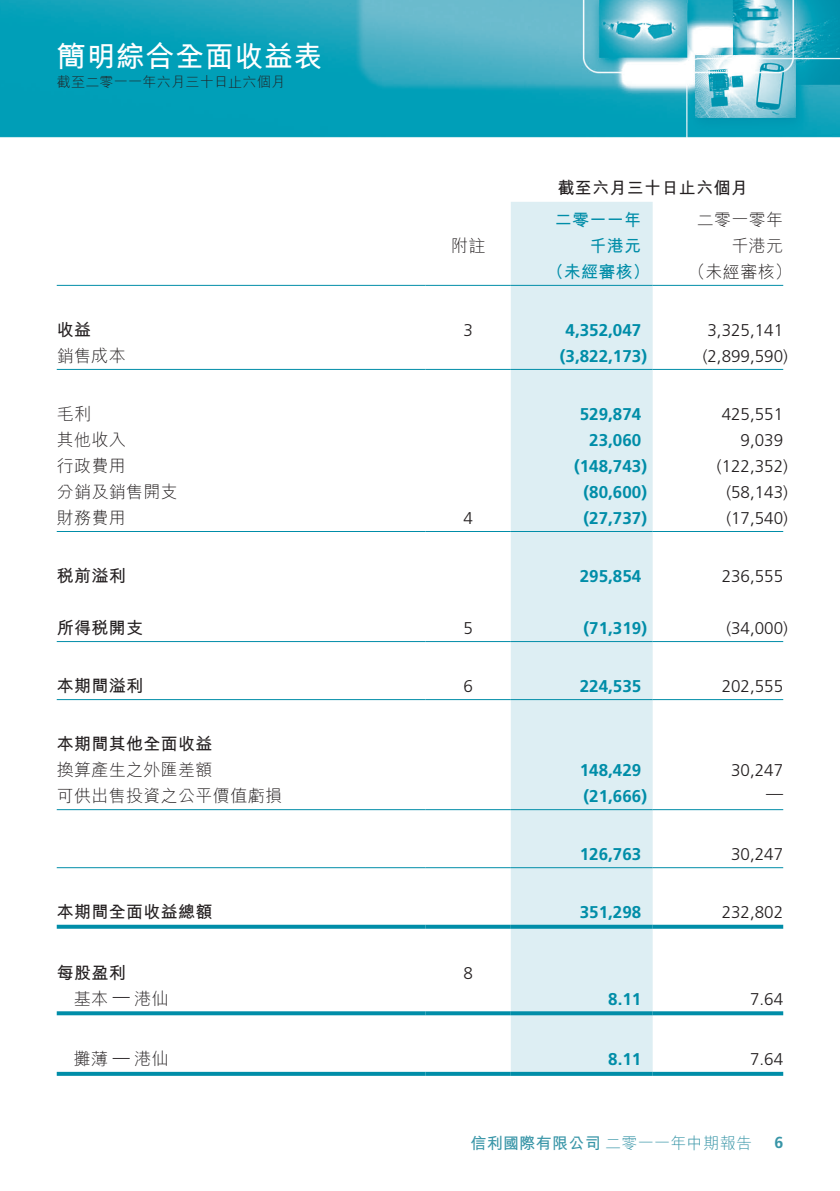
<style>
.page{position:relative;width:840px;height:1191px;background:#fff}
.page>*{position:absolute;margin:0;border:0;box-sizing:border-box;transform-origin:0 0}
.t1{font:700 29px "M Hei HK";letter-spacing:.02em;color:#fff}
.t2{font:700 17px "Frutiger LT Std";color:#008da8}
.t3{font:300 17px "Frutiger LT Std";color:#231f20}
.t4{font:300 17px "M Hei HK";letter-spacing:.02em;color:#231f20}
.t5{font:700 17px "M Hei HK";letter-spacing:.02em;color:#231f20}
.t6{font:700 17px "M Hei HK";letter-spacing:.02em;color:#008da8}
.t7{font:300 16px "M Hei HK";letter-spacing:.02em;color:#3895a7}
.t8{font:700 16px "Frutiger LT Std";color:#3895a7}
.t9{font:300 14px "M Hei HK";letter-spacing:.02em;color:#231f20}
.s1{font-weight:700}
</style>
<div class="page">
<img style="left:0;top:0;width:839px;height:1076px">
<div style="left:510px;top:202px;width:142px;height:869px;background:#ddeef3"></div>
<hr style="left:57px;top:285px;width:368px;height:1px;background:#008da8">
<hr style="left:425px;top:285px;width:85px;height:1px;background:#008da8">
<hr style="left:510px;top:285px;width:142px;height:1px;background:#008da8">
<hr style="left:652px;top:285px;width:130px;height:1px;background:#008da8">
<hr style="left:57px;top:369px;width:368px;height:1px;background:#008da8">
<hr style="left:425px;top:369px;width:85px;height:1px;background:#008da8">
<hr style="left:510px;top:369px;width:142px;height:1px;background:#008da8">
<hr style="left:652px;top:369px;width:130px;height:1px;background:#008da8">
<hr style="left:57px;top:531px;width:368px;height:1px;background:#008da8">
<hr style="left:425px;top:531px;width:85px;height:1px;background:#008da8">
<hr style="left:510px;top:531px;width:142px;height:1px;background:#008da8">
<hr style="left:652px;top:531px;width:130px;height:1px;background:#008da8">
<hr style="left:57px;top:641px;width:368px;height:1px;background:#008da8">
<hr style="left:425px;top:641px;width:85px;height:1px;background:#008da8">
<hr style="left:510px;top:641px;width:142px;height:1px;background:#008da8">
<hr style="left:652px;top:641px;width:130px;height:1px;background:#008da8">
<hr style="left:57px;top:699px;width:368px;height:1px;background:#008da8">
<hr style="left:425px;top:699px;width:85px;height:1px;background:#008da8">
<hr style="left:510px;top:699px;width:142px;height:1px;background:#008da8">
<hr style="left:652px;top:699px;width:130px;height:1px;background:#008da8">
<hr style="left:57px;top:809px;width:368px;height:1px;background:#008da8">
<hr style="left:425px;top:809px;width:85px;height:1px;background:#008da8">
<hr style="left:510px;top:809px;width:142px;height:1px;background:#008da8">
<hr style="left:652px;top:809px;width:130px;height:1px;background:#008da8">
<hr style="left:57px;top:867px;width:368px;height:1px;background:#008da8">
<hr style="left:425px;top:867px;width:85px;height:1px;background:#008da8">
<hr style="left:510px;top:867px;width:142px;height:1px;background:#008da8">
<hr style="left:652px;top:867px;width:130px;height:1px;background:#008da8">
<svg style="left:57px;top:924px;width:368px;height:4px"></svg>
<svg style="left:425px;top:924px;width:85px;height:4px"></svg>
<svg style="left:510px;top:924px;width:142px;height:4px"></svg>
<svg style="left:652px;top:924px;width:130px;height:4px"></svg>
<svg style="left:57px;top:1011px;width:368px;height:4px"></svg>
<svg style="left:425px;top:1011px;width:85px;height:4px"></svg>
<svg style="left:510px;top:1011px;width:142px;height:4px"></svg>
<svg style="left:652px;top:1011px;width:130px;height:4px"></svg>
<svg style="left:57px;top:1071px;width:368px;height:4px"></svg>
<svg style="left:425px;top:1071px;width:85px;height:4px"></svg>
<svg style="left:510px;top:1071px;width:142px;height:4px"></svg>
<svg style="left:652px;top:1071px;width:130px;height:4px"></svg>
<h1 class="t1" style="left:57px;top:35px;width:267px">簡明綜合全面收益表</h1>
<p class="t9" style="left:57px;top:74px;width:230px">截至二零一一年六月三十日止六個月</p>
<p class="t5" style="left:557px;top:175px;width:192px">截至六月三十日止六個月</p>
<p class="t4" style="left:696px;top:211px;width:88px">二零一零年</p>
<p class="t6" style="left:554px;top:207px;width:88px">二零一一年</p>
<p class="t4" style="left:451px;top:237px;width:36px">附註</p>
<p class="t6" style="left:589px;top:233px;width:53px">千港元</p>
<p class="t4" style="left:731px;top:237px;width:53px">千港元</p>
<p class="t6" style="left:546px;top:259px;width:105px">（未經審核）</p>
<p class="t4" style="left:688px;top:263px;width:105px">（未經審核(</p>
<p class="t5" style="left:57px;top:317px;width:36px">收益</p>
<p class="t3" style="left:463px;top:320px;width:11px">3</p>
<p class="t2" style="left:565px;top:320px;width:77px">4,352,047</p>
<p class="t3" style="left:707px;top:320px;width:77px">3,325,141</p>
<p class="t4" style="left:57px;top:347px;width:71px">銷售成本</p>
<p class="t2" style="left:559px;top:346px;width:88px">)3,822,173(</p>
<p class="t3" style="left:702px;top:346px;width:87px">)2,899,590(</p>
<p class="t4" style="left:57px;top:405px;width:36px">毛利</p>
<p class="t2" style="left:579px;top:404px;width:63px">529,874</p>
<p class="t3" style="left:721px;top:404px;width:63px">425,551</p>
<p class="t4" style="left:57px;top:431px;width:71px">其他收入</p>
<p class="t2" style="left:589px;top:430px;width:53px">23,060</p>
<p class="t3" style="left:740px;top:430px;width:44px">9,039</p>
<p class="t4" style="left:57px;top:457px;width:71px">行政費用</p>
<p class="t2" style="left:574px;top:456px;width:74px">)148,743(</p>
<p class="t3" style="left:716px;top:456px;width:72px">)122,352(</p>
<p class="t4" style="left:57px;top:483px;width:123px">分銷及銷售開支</p>
<p class="t2" style="left:583px;top:482px;width:65px">)80,600(</p>
<p class="t3" style="left:726px;top:482px;width:63px">)58,143(</p>
<p class="t4" style="left:57px;top:509px;width:71px">財務費用</p>
<p class="t3" style="left:463px;top:508px;width:11px">4</p>
<p class="t2" style="left:583px;top:508px;width:65px">)27,737(</p>
<p class="t3" style="left:726px;top:508px;width:63px">)17,540(</p>
<p class="t5" style="left:57px;top:563px;width:71px">稅前溢利</p>
<p class="t2" style="left:579px;top:566px;width:63px">295,854</p>
<p class="t3" style="left:721px;top:566px;width:63px">236,555</p>
<p class="t5" style="left:57px;top:615px;width:88px">所得稅開支</p>
<p class="t3" style="left:463px;top:618px;width:11px">5</p>
<p class="t2" style="left:583px;top:618px;width:65px">)71,319(</p>
<p class="t3" style="left:726px;top:618px;width:63px">)34,000(</p>
<p class="t5" style="left:57px;top:673px;width:88px">本期間溢利</p>
<p class="t3" style="left:463px;top:676px;width:11px">6</p>
<p class="t2" style="left:579px;top:676px;width:63px">224,535</p>
<p class="t3" style="left:721px;top:676px;width:63px">202,555</p>
<p class="t5" style="left:57px;top:731px;width:157px">本期間其他全面收益</p>
<p class="t4" style="left:57px;top:761px;width:157px">換算產生之外匯差額</p>
<p class="t2" style="left:579px;top:760px;width:63px">148,429</p>
<p class="t3" style="left:730px;top:760px;width:53px">30,247</p>
<p class="t4" style="left:57px;top:787px;width:227px">可供出售投資之公平價值虧損</p>
<p class="t2" style="left:583px;top:786px;width:65px">)21,666(</p>
<p class="t3" style="left:765px;top:784px;width:18px">—</p>
<p class="t2" style="left:579px;top:844px;width:63px">126,763</p>
<p class="t3" style="left:730px;top:844px;width:53px">30,247</p>
<p class="t5" style="left:57px;top:899px;width:157px">本期間全面收益總額</p>
<p class="t2" style="left:579px;top:902px;width:63px">351,298</p>
<p class="t3" style="left:721px;top:902px;width:63px">232,802</p>
<p class="t5" style="left:57px;top:960px;width:71px">每股盈利</p>
<p class="t3" style="left:463px;top:963px;width:11px">8</p>
<p class="t4" style="left:134px;top:989px;width:36px">港仙</p>
<p class="t4" style="left:74px;top:989px;width:36px">基本</p>
<p class="t3" style="left:113px;top:986px;width:18px">—</p>
<p class="t2" style="left:608px;top:988px;width:35px">8.11</p>
<p class="t3" style="left:749px;top:989px;width:35px">7.64</p>
<p class="t4" style="left:134px;top:1050px;width:36px">港仙</p>
<p class="t4" style="left:74px;top:1050px;width:36px">攤薄</p>
<p class="t3" style="left:113px;top:1047px;width:18px">—</p>
<p class="t2" style="left:608px;top:1049px;width:35px">8.11</p>
<p class="t3" style="left:749px;top:1049px;width:35px">7.64</p>
<p class="t7" style="left:470px;top:1134px;width:283px"><span class="s1">信利國際有限公司</span>二零一一年中期報告</p>
<p class="t8" style="left:773px;top:1132px;width:10px">6</p>
</div>
